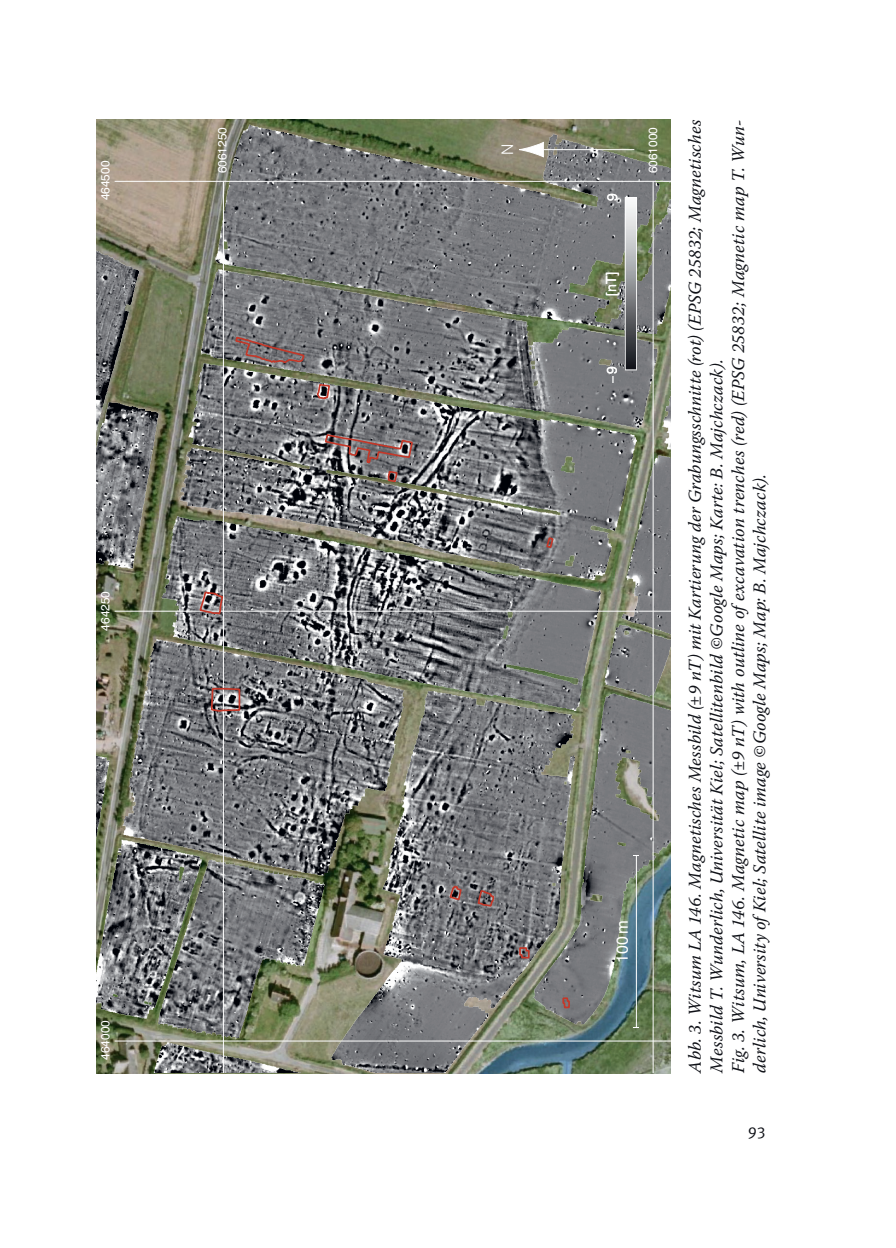
<style>
.page{position:relative;width:896px;height:1248px;background:#fff}
.page>*{position:absolute;margin:0;border:0;box-sizing:border-box;transform-origin:0 0}
.AIS_Abbild{font:italic 18px/21.6px "Warnock Pro";letter-spacing:.005em;color:#101218}
.t1{font:16px "Swiss 721 BT";color:#fff}
.t2{font:16px "Meta Pro Norm";color:#101218}
.t3{font:300 16px "Swiss 721 BT";color:#fff}
.t4{font:14px "Swiss 721 BT";color:#fff}
.t5{font:12px "Swiss 721 BT";color:#fff}
</style>
<div class="page">
<img style="left:96px;top:120px;width:574px;height:952px">
<hr style="left:115px;top:1040px;width:555px;height:1px;background:#fff">
<hr style="left:115px;top:610px;width:555px;height:1px;background:#fff">
<hr style="left:115px;top:181px;width:555px;height:1px;background:#fff">
<hr style="left:653px;top:181px;width:1px;height:891px;background:#fff">
<hr style="left:223px;top:181px;width:1px;height:891px;background:#fff">
<svg style="left:316px;top:383px;width:15px;height:17px"></svg>
<svg style="left:324px;top:421px;width:90px;height:62px;background:#786f70"></svg>
<svg style="left:448px;top:884px;width:14px;height:30px"></svg>
<svg style="left:476px;top:888px;width:19px;height:19px"></svg>
<svg style="left:210px;top:687px;width:31px;height:25px"></svg>
<svg style="left:198px;top:590px;width:26px;height:25px"></svg>
<svg style="left:561px;top:996px;width:10px;height:13px"></svg>
<svg style="left:518px;top:946px;width:12px;height:13px"></svg>
<svg style="left:545px;top:536px;width:10px;height:13px"></svg>
<svg style="left:234px;top:335px;width:72px;height:29px;background:#7d6c6d"></svg>
<svg style="left:512px;top:141px;width:32px;height:17px"></svg>
<hr style="left:543px;top:149px;width:91px;height:1px;background:#fff">
<hr style="left:636px;top:855px;width:1px;height:172px;background:#fff">
<svg style="left:625px;top:197px;width:12px;height:173px;background:#9d9fa2"></svg>
<p class="t5" style="left:98px;top:200px;width:41px;rotate:-90deg">464500</p>
<p class="t5" style="left:98px;top:630px;width:41px;rotate:-90deg">464250</p>
<p class="t5" style="left:98px;top:1059px;width:41px;rotate:-90deg">464000</p>
<p class="t5" style="left:215px;top:173px;width:48px;rotate:-90deg">6061250</p>
<p class="t5" style="left:645px;top:173px;width:48px;rotate:-90deg">6061000</p>
<p class="t3" style="left:498px;top:155px;width:13px;rotate:-90deg">N</p>
<p class="t4" style="left:604px;top:201px;width:9px;rotate:-90deg">9</p>
<p class="t4" style="left:602px;top:296px;width:27px;rotate:-90deg">[nT]</p>
<p class="t4" style="left:603px;top:383px;width:18px;rotate:-90deg">– 9</p>
<p class="t1" style="left:612px;top:962px;width:44px;rotate:-90deg">100 m</p>
<p class="AIS_Abbild" style="left:684px;top:1072px;width:954px;rotate:-90deg">Abb. 3. Witsum LA 146. Magnetisches Messbild (±9 nT) mit Kartierung der Grabungsschnitte (rot) (EPSG 25832; Magnetisches<br>Messbild T. Wunderlich, Universität Kiel; Satellitenbild ©Google Maps; Karte: B. Majchczack).</p>
<p class="AIS_Abbild" style="left:727px;top:1072px;width:954px;rotate:-90deg">Fig. 3. Witsum, LA 146. Magnetic map (±9 nT) with outline ofexcavation trenches (red) (EPSG 25832; Magnetic map T. Wun&shy;derlich, University ofKiel; Satellite image ©Google Maps; Map: B. Majchczack).</p>
<p class="t2" style="left:748px;top:1120px;width:19px">93</p>
</div>
